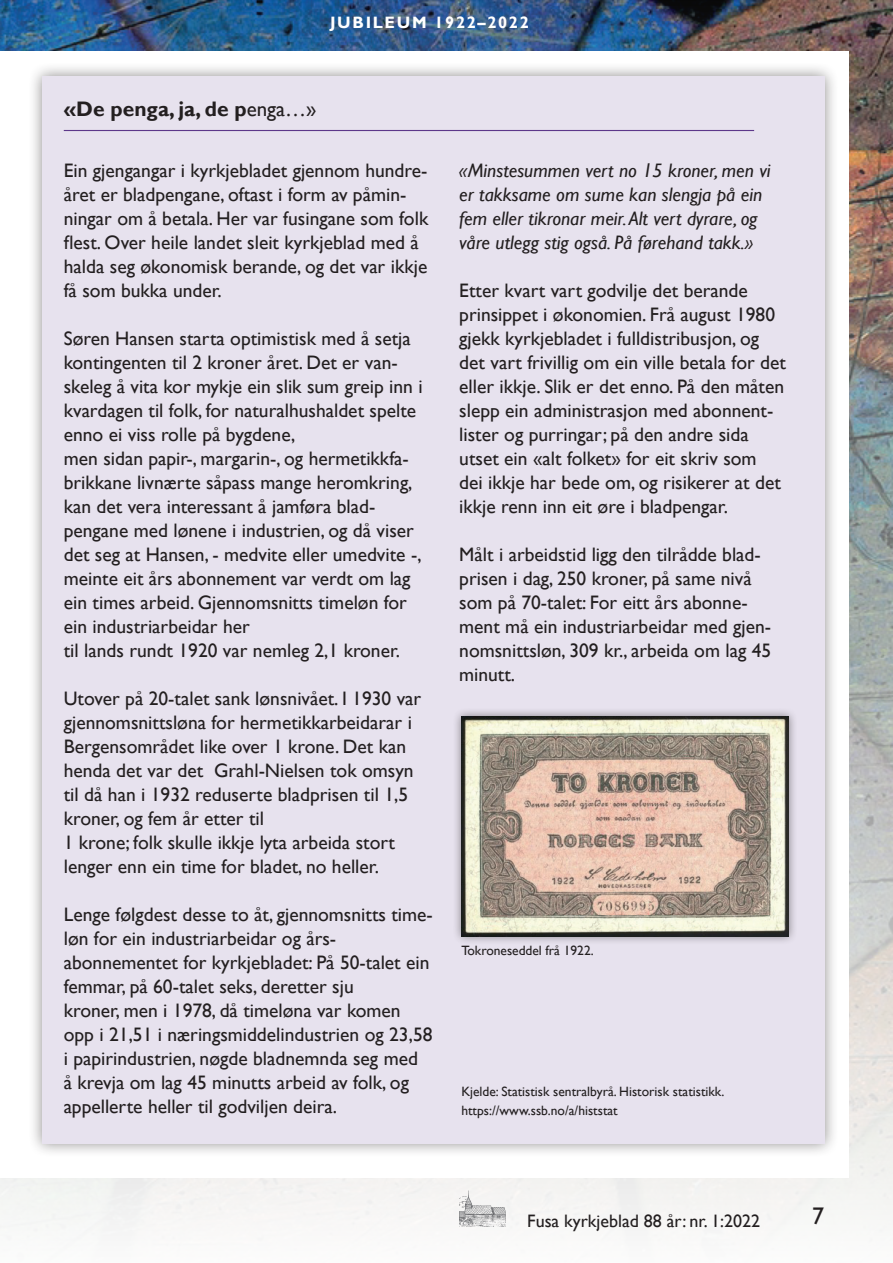
<style>
.page{position:relative;width:893px;height:1263px;background:#fff}
.page>*{position:absolute;margin:0;border:0;box-sizing:border-box;transform-origin:0 0}
.t1{font:24px "Gill Sans";color:#231f20}
.t2{font:700 21px "Gill Sans";color:#231f20}
.t3{font:19.5px/24px "Gill Sans";color:#231f20}
.t4{font:italic 19.5px/24px "Gill Sans";color:#231f20}
.t5{font:18px "Gill Sans";color:#231f20}
.t6{font:700 16.5px "Gill Sans";letter-spacing:.1em;color:#fff}
.t7{font:13.5px/19.5px "Gill Sans";color:#231f20}
.s1{font-weight:400}
</style>
<div class="page">
<img style="left:0;top:0;width:893px;height:1231px">
<div style="left:0;top:52px;width:848px;height:1126px;background:#fff"></div>
<div style="left:28px;top:62px;width:811px;height:1096px;background:#231f20;opacity:.5"></div>
<div style="left:43px;top:77px;width:782px;height:1067px;background:#e7e2ee"></div>
<div style="left:452px;top:707px;width:346px;height:238px;background:#231f20;opacity:.5"></div>
<img style="left:461px;top:716px;width:328px;height:220px">
<hr style="left:64px;top:130px;width:690px;height:1px;background:#5d388a">
<p class="t6" style="left:330px;top:13px;width:200px">JUBILEUM 1922–2022</p>
<p class="t2" style="left:64px;top:96px;width:254px">«De penga, ja, de p<span class="s1">enga…»</span></p>
<p class="t3" style="left:64px;top:159px;width:366px">Ein gjengangar i kyrkjebladet gjennom hundre&shy;året er bladpengane, oftast i form av påmin&shy;ningar om å betala. Her var fusingane som folk flest. Over heile landet sleit kyrkjeblad med å halda seg økonomisk berande, og det var ikkje få som bukka under.</p>
<p class="t3" style="left:64px;top:327px;width:360px">Søren Hansen starta optimistisk med å setja kontingenten til 2 kroner året. Det er van&shy;skeleg å vita kor mykje ein slik sum greip inn i kvardagen til folk, for naturalhushaldet spelte enno ei viss rolle på bygdene,<br>men sidan papir-, margarin-, og hermetikkfa&shy;brikkane livnærte såpass mange heromkring, kan det vera interessant å jamføra blad&shy;pengane med lønene i industrien, og då viser det seg at Hansen, - medvite eller umedvite -, meinte eit års abonnement var verdt om lag ein times arbeid. Gjennomsnitts timeløn for ein industriarbeidar her<br>til lands rundt 1920 var nemleg 2,1 kroner.</p>
<p class="t3" style="left:64px;top:687px;width:359px">Utover på 20-talet sank lønsnivået. I 1930 var gjennomsnittsløna for hermetikkarbeidarar i Bergensområdet like over 1 krone. Det kan henda det var det Grahl-Nielsen tok omsyn til då han i 1932 reduserte bladprisen til 1,5 kroner, og fem år etter til<br>1 krone; folk skulle ikkje lyta arbeida stort lenger enn ein time for bladet, no heller.</p>
<p class="t3" style="left:64px;top:903px;width:371px">Lenge følgdest desse to åt, gjennomsnitts time&shy;løn for ein industriarbeidar og års&shy;abonnementet for kyrkjebladet: På 50-talet ein femmar, på 60-talet seks, deretter sju<br>kroner, men i 1978, då timeløna var komen opp i 21,51 i næringsmiddelindustrien og 23,58 i papirindustrien, nøgde bladnemnda seg med<br>å krevja om lag 45 minutts arbeid av folk, og appellerte heller til godviljen deira.</p>
<p class="t4" style="left:459px;top:159px;width:313px">«Minstesummen vert no 15 kroner, men vi er takksame om sume kan slengja på ein fem eller tikronar meir. Alt vert dyrare, og våre utlegg stig også. På førehand takk.»</p>
<p class="t3" style="left:459px;top:279px;width:328px">Etter kvart vart godvilje det berande prinsippet i økonomien. Frå august 1980 gjekk kyrkjebladet i fulldistribusjon, og det vart frivillig om ein ville betala for det eller ikkje. Slik er det enno. På den måten slepp ein administrasjon med abonnent&shy;lister og purringar; på den andre sida utset ein «alt folket» for eit skriv som<br>dei ikkje har bede om, og risikerer at det ikkje renn inn eit øre i bladpengar.</p>
<p class="t3" style="left:459px;top:543px;width:314px">Målt i arbeidstid ligg den tilrådde blad&shy;prisen i dag, 250 kroner, på same nivå som på 70-talet: For eitt års abonne&shy;ment må ein industriarbeidar med gjen&shy;nomsnittsløn, 309 kr., arbeida om lag 45 minutt.</p>
<p class="t7" style="left:461px;top:941px;width:134px">Tokroneseddel frå 1922.</p>
<p class="t7" style="left:461px;top:1082px;width:264px">Kjelde: Statistisk sentralbyrå. Historisk statistikk. https://www.ssb.no/a/histstat</p>
<p class="t5" style="left:527px;top:1210px;width:234px">Fusa kyrkjeblad 88 år: nr. 1:2022</p>
<p class="t1" style="left:812px;top:1202px;width:13px">7</p>
</div>
